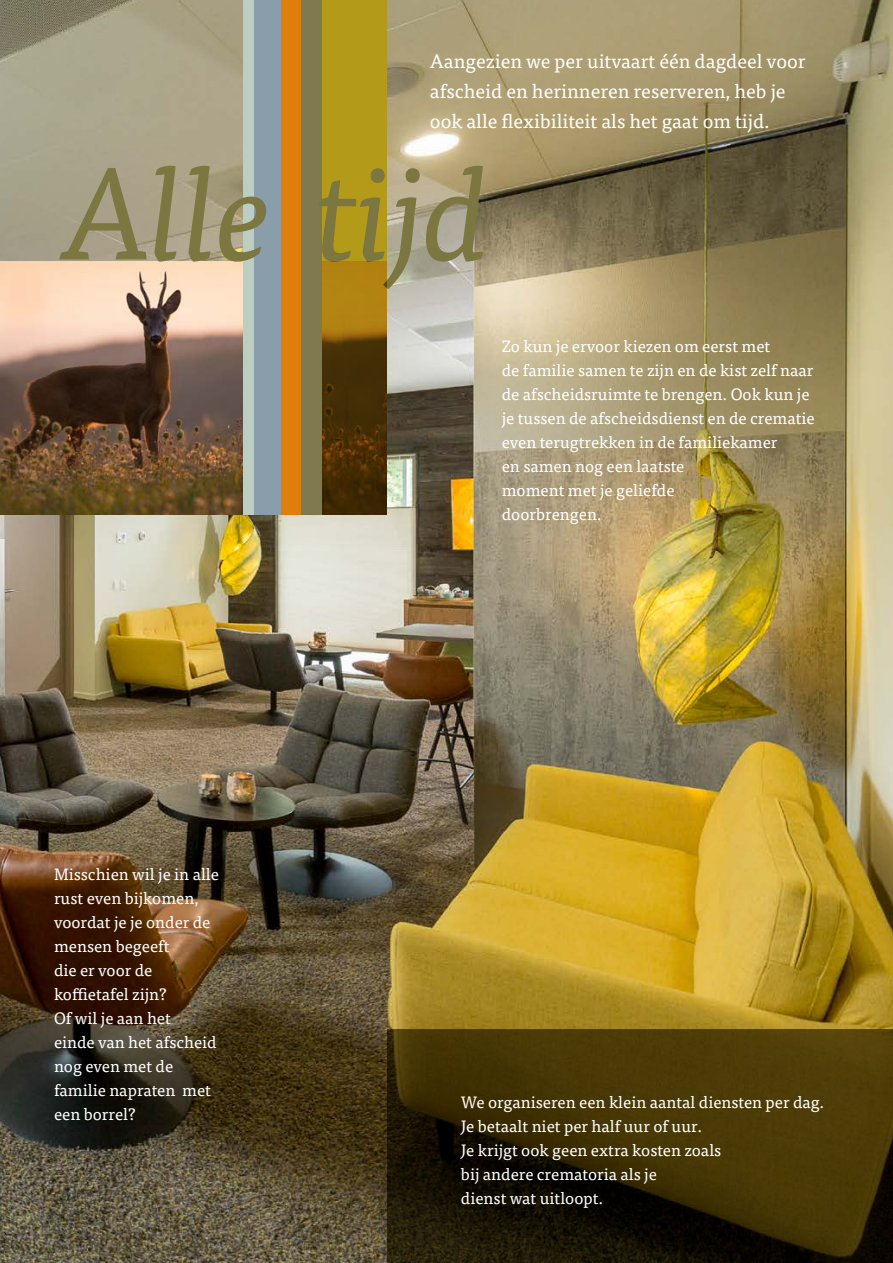
<style>
.page{position:relative;width:893px;height:1263px;background:#fff}
.page>*{position:absolute;margin:0;border:0;box-sizing:border-box;transform-origin:0 0}
.t1{font:italic 129px "Tisa Pro";letter-spacing:-.02em;color:#7c7640}
.t2{font:19.5px/30px "Tisa Pro";color:#fff}
.t3{font:16.5px/24px "Tisa Pro";color:#fff}
</style>
<div class="page">
<img style="left:0;top:0;width:893px;height:1263px">
<div style="left:322px;top:0;width:65px;height:514px;background:#b39b19"></div>
<img style="left:0;top:261px;width:244px;height:253px">
<img style="left:0;top:0;width:1px;height:206px">
<div style="left:281px;top:0;width:20px;height:514px;background:#e07e0c"></div>
<div style="left:244px;top:0;width:10px;height:514px;background:#bccec2"></div>
<div style="left:301px;top:0;width:21px;height:514px;background:#7e794e"></div>
<div style="left:254px;top:0;width:27px;height:514px;background:#899eaa"></div>
<svg style="left:387px;top:1029px;width:506px;height:234px;background:#352904"></svg>
<svg style="left:322px;top:261px;width:65px;height:254px;background:#654608"></svg>
<p class="t2" style="left:430px;top:45px;width:377px">Aangezien we per uitvaart één dagdeel voor afscheid en herinneren reserveren, heb je ook alle flexibiliteit als het gaat om tijd.</p>
<h1 class="t1" style="left:60px;top:120px;width:434px">Alle tijd</h1>
<p class="t3" style="left:502px;top:333px;width:315px">Zo kun je ervoor kiezen om eerst met<br>de familie samen te zijn en de kist zelf naar de afscheidsruimte te brengen. Ook kun je je tussen de afscheidsdienst en de crematie even terugtrekken in de familiekamer<br>en samen nog een laatste<br>moment met je geliefde<br>doorbrengen.</p>
<p class="t3" style="left:54px;top:861px;width:166px">Misschien wil je in alle rust even bijkomen, voordat je je onder de mensen begeeft<br>die er voor de koffietafel zijn?<br>Of wil je aan het<br>einde van het afscheid nog even met de familie napraten met een borrel?</p>
<p class="t3" style="left:461px;top:1089px;width:365px">We organiseren een klein aantal diensten per dag.<br>Je betaalt niet per half uur of uur.<br>Je krijgt ook geen extra kosten zoals<br>bij andere crematoria als je<br>dienst wat uitloopt.</p>
</div>
